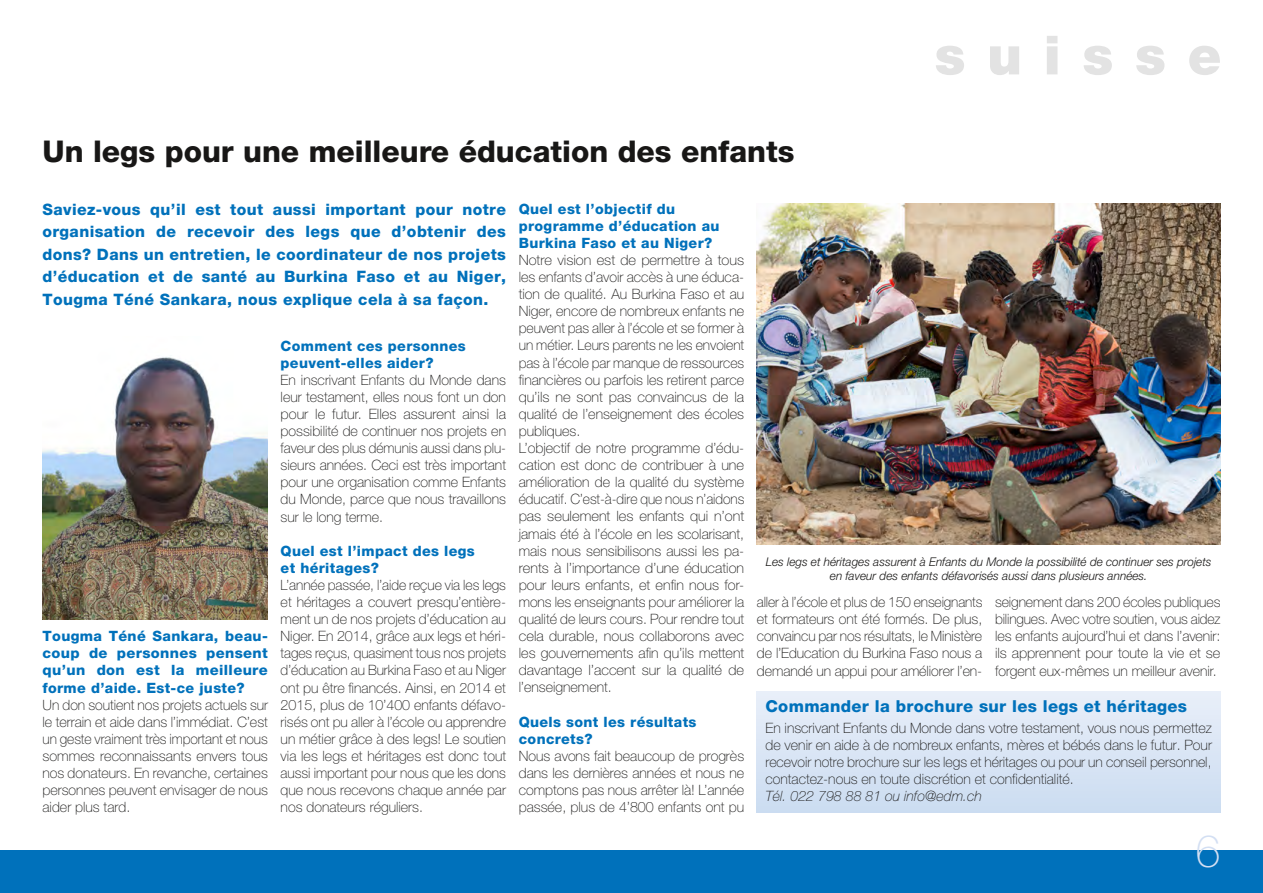
<style>
.page{position:relative;width:1263px;height:893px;background:#fff}
.page>*{position:absolute;margin:0;border:0;box-sizing:border-box;transform-origin:0 0}
.t1{font:900 54px "Helvetica Neue LT Pro";letter-spacing:.4em;color:#e3e3e3}
.t2{font:100 45px "Helvetica Neue LT Pro";color:#d3dff3}
.t3{font:800 30px "Helvetica Neue LT Pro";color:#181716}
.t4{font:800 16.5px "Helvetica Neue LT Pro";letter-spacing:.02em;color:#0071bb}
.t5{font:800 15.75px/22.5px "Helvetica Neue LT Pro";letter-spacing:.025em;color:#0071bb;text-align:justify}
.t6{font:100 14.25px/17.1px "Helvetica Neue LT Pro";color:#181716;text-align:justify}
.t7{font:800 14.25px/17.1px "Helvetica Neue LT Pro";letter-spacing:.025em;color:#0071bb}
.t8{font:italic 100 14.25px "Helvetica Neue LT Pro";color:#181716}
.t9{font:italic 300 12px/14.4px "Helvetica Neue LT Pro";color:#181716;text-align:center}
</style>
<div class="page">
<div style="left:0;top:850px;width:1263px;height:43px;background:#0071bb"></div>
<img style="left:757px;top:203px;width:463px;height:341px">
<img style="left:43px;top:357px;width:225px;height:263px">
<div style="left:757px;top:691px;width:463px;height:121px;background:linear-gradient(to bottom,#e9eff9,#cbdcf1)"></div>
<h3 class="t3" style="left:43px;top:133px;width:753px">Un legs pour une meilleure éducation des enfants</h3>
<h1 class="t1" style="left:934px;top:23px;width:289px">suisse</h1>
<p class="t5" style="left:43px;top:198px;width:465px">Saviez-vous qu’il est tout aussi important pour notre organisation de recevoir des legs que d’obtenir des dons? Dans un entretien, le coordinateur de nos projets d’éducation et de santé au Burkina Faso et au Niger, Tougma Téné Sankara, nous explique cela à sa façon.</p>
<p class="t7" style="left:43px;top:628px;width:227px;text-align:justify">Tougma Téné Sankara, beau&shy;coup de personnes pensent qu’un don est la meilleure forme d’aide. Est-ce juste?</p>
<p class="t6" style="left:43px;top:696px;width:227px">Un don soutient nos projets actuels sur le terrain et aide dans l’immédiat. C’est un geste vraiment très important et nous sommes reconnaissants envers tous nos donateurs. En revanche, certaines personnes peuvent envisager de nous aider plus tard.</p>
<p class="t7" style="left:281px;top:337px;width:187px">Comment ces personnes peuvent-elles aider?</p>
<p class="t6" style="left:281px;top:371px;width:227px">En inscrivant Enfants du Monde dans leur testament, elles nous font un don pour le futur. Elles assurent ainsi la possibilité de continuer nos projets en faveur des plus démunis aussi dans plu&shy;sieurs années. Ceci est très important pour une organisation comme Enfants du Monde, parce que nous travaillons sur le long terme.</p>
<p class="t7" style="left:281px;top:542px;width:196px">Quel est l’impact des legs et héritages?</p>
<p class="t6" style="left:281px;top:576px;width:227px">L’année passée, l’aide reçue via les legs et héritages a couvert presqu’entière&shy;ment un de nos projets d’éducation au Niger. En 2014, grâce aux legs et héri&shy;tages reçus, quasiment tous nos projets d’éducation au Burkina Faso et au Niger ont pu être financés. Ainsi, en 2014 et 2015, plus de 10’400 enfants défavo&shy;risés ont pu aller à l’école ou apprendre un métier grâce à des legs! Le soutien via les legs et héritages est donc tout aussi important pour nous que les dons que nous recevons chaque année par nos donateurs réguliers.</p>
<p class="t7" style="left:519px;top:200px;width:202px">Quel est l’objectif du programme d’éducation au<br>Burkina Faso et au Niger?</p>
<p class="t6" style="left:519px;top:251px;width:227px;text-align:left">Notre vision est de permettre à tous les enfants d’avoir accès à une éduca&shy;tion de qualité. Au Burkina Faso et au Niger, encore de nombreux enfants ne peuvent pas aller à l’école et se former à un métier. Leurs parents ne les envoient pas à l’école par manque de ressources financières ou parfois les retirent parce qu’ils ne sont pas convaincus de la qualité de l’enseignement des écoles publiques.<br>L’objectif de notre programme d’édu&shy;cation est donc de contribuer à une amélioration de la qualité du système éducatif. C’est-à-dire que nous n’aidons pas seulement les enfants qui n’ont jamais été à l’école en les scolarisant, mais nous sensibilisons aussi les pa&shy;rents à l’importance d’une éducation pour leurs enfants, et enfin nous for&shy;mons les enseignants pour améliorer la qualité de leurs cours. Pour rendre tout cela durable, nous collaborons avec les gouvernements afin qu’ils mettent davantage l’accent sur la qualité de l’enseignement.</p>
<p class="t7" style="left:519px;top:713px;width:179px">Quels sont les résultats concrets?</p>
<p class="t6" style="left:519px;top:747px;width:227px">Nous avons fait beaucoup de progrès dans les dernières années et nous ne comptons pas nous arrêter là! L’année passée, plus de 4’800 enfants ont pu</p>
<p class="t9" style="left:766px;top:554px;width:447px">Les legs et héritages assurent à Enfants du Monde la possibilité de continuer ses projets en faveur des enfants défavorisés aussi dans plusieurs années.</p>
<p class="t6" style="left:757px;top:593px;width:227px">aller à l’école et plus de 150 enseignants et formateurs ont été formés. De plus, convaincu par nos résultats, le Ministère de l’Education du Burkina Faso nous a demandé un appui pour améliorer l’en-</p>
<p class="t6" style="left:995px;top:593px;width:227px">seignement dans 200 écoles publiques bilingues. Avec votre soutien, vous aidez les enfants aujourd’hui et dans l’avenir: ils apprennent pour toute la vie et se forgent eux-mêmes un meilleur avenir.</p>
<p class="t4" style="left:765px;top:696px;width:423px">Commander la brochure sur les legs et héritages</p>
<p class="t6" style="left:765px;top:719px;width:448px">En inscrivant Enfants du Monde dans votre testament, vous nous permettez de venir en aide à de nombreux enfants, mères et bébés dans le futur. Pour recevoir notre brochure sur les legs et héritages ou pour un conseil personnel, contactez-nous en toute discrétion et confidentialité.</p>
<p class="t8" style="left:765px;top:788px;width:218px">Tél. 022 798 88 81 ou info@edm.ch</p>
<h2 class="t2" style="left:1195px;top:825px;width:27px">6</h2>
</div>
